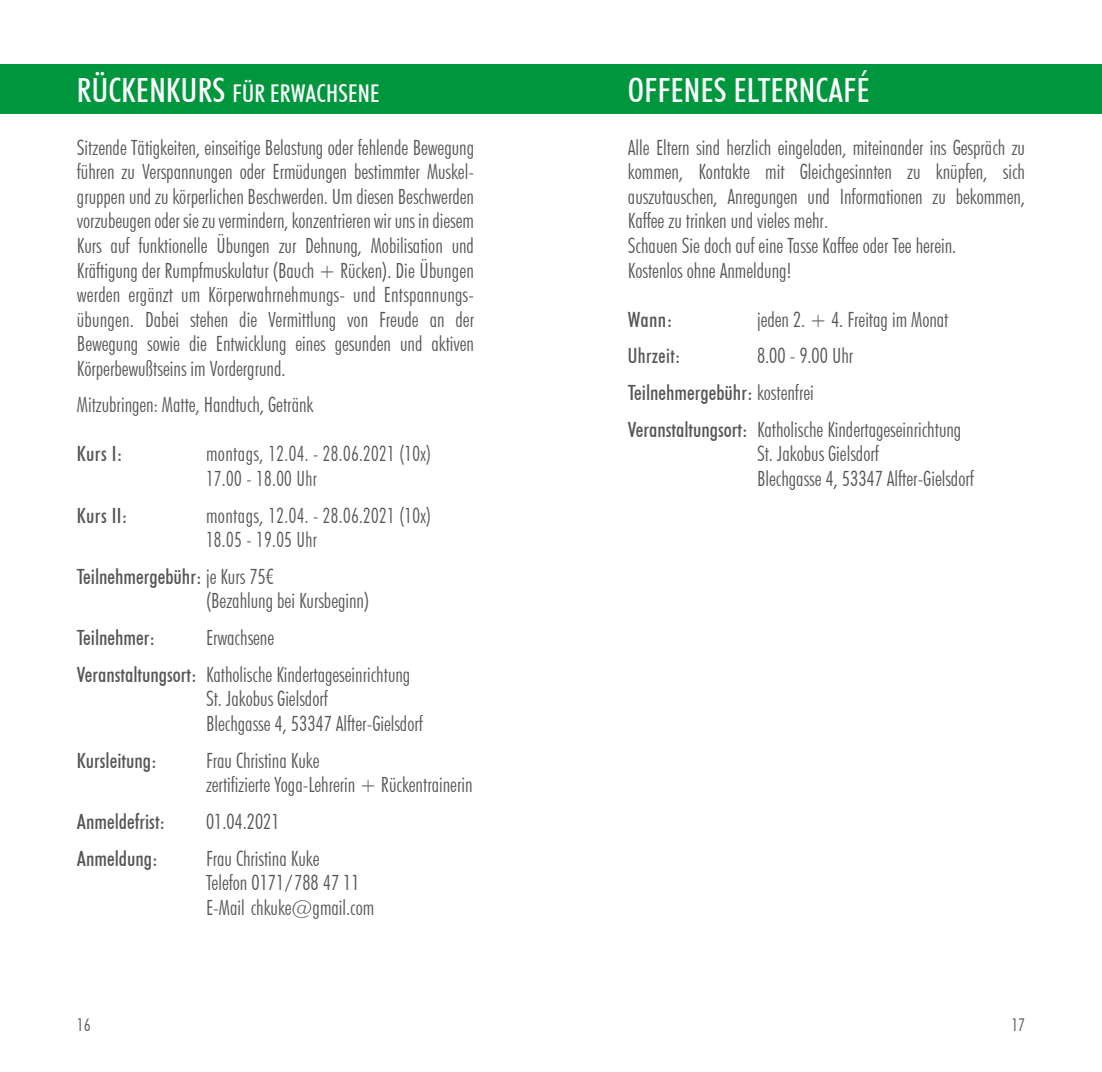
<style>
.page{position:relative;width:1102px;height:1072px;background:#fff}
.page>*{position:absolute;margin:0;border:0;box-sizing:border-box;transform-origin:0 0}
.t1{font:500 condensed 33.25px "Futura BT";letter-spacing:.01em;color:#fff}
.t2{font:500 condensed 24.5px "Futura BT";letter-spacing:.01em;color:#fff}
.t3{font:300 condensed 21px/24.5px "Futura BT";color:#565655}
.t4{font:300 condensed 21px/24.5px "Futura BT";letter-spacing:.02em;color:#565655}
.t5{font:500 condensed 21px "Futura BT";color:#565655}
.t6{font:500 condensed 21px "Futura BT";letter-spacing:.02em;color:#565655;scale:.93 1}
.t7{font:300 condensed 17.5px "Futura BT";color:#565655}
.s1{font-size:33.25px}
.s2{font-weight:500}
</style>
<div class="page">
<div style="left:0;top:64px;width:551px;height:50px;background:#00963e"></div>
<div style="left:551px;top:64px;width:550px;height:50px;background:#00963e"></div>
<p class="t2" style="left:77px;top:78px;width:304px"><span class="s1">RÜCKENKURS</span> FÜR ERWACHSENE</p>
<p class="t3" style="left:77px;top:135px;width:398px;text-align:justify">Sitzende Tätigkeiten, einseitige Belastung oder fehlende Bewegung führen zu Verspannungen oder Ermüdungen bestimmter Muskel&shy;gruppen und zu körperlichen Beschwerden. Um diesen Beschwerden vorzubeugen oder sie zu vermindern, konzentrieren wir uns in diesem Kurs auf funktionelle Übungen zur Dehnung, Mobilisation und Kräftigung der Rumpfmuskulatur (Bauch + Rücken). Die Übungen werden ergänzt um Körperwahrnehmungs- und Entspannungs&shy;übungen. Dabei stehen die Vermittlung von Freude an der Bewegung sowie die Entwicklung eines gesunden und aktiven Körperbewußtseins im Vordergrund.</p>
<p class="t3" style="left:77px;top:392px;width:238px">Mitzubringen: Matte, Handtuch, Getränk</p>
<p class="t5" style="left:77px;top:441px;width:47px">Kurs I:</p>
<p class="t4" style="left:206px;top:441px;width:226px">montags, 12.04. - 28.06.2021 (10x)<br>17.00 - 18.00 Uhr</p>
<p class="t5" style="left:77px;top:502px;width:52px">Kurs II:</p>
<p class="t4" style="left:206px;top:502px;width:226px">montags, 12.04. - 28.06.2021 (10x)<br>18.05 - 19.05 Uhr</p>
<p class="t3" style="left:206px;top:564px;width:165px;text-indent:-129px"><span class="s2">Teilnehmergebühr:</span> je Kurs 75€<br>(Bezahlung bei Kursbeginn)</p>
<p class="t5" style="left:77px;top:625px;width:80px">Teilnehmer:</p>
<p class="t3" style="left:77px;top:619px;width:335px;line-height:36.8px;text-align:center">Erwachsene<br><span class="s2">Veranstaltungsort:</span> Katholische Kindertageseinrichtung</p>
<p class="t3" style="left:206px;top:686px;width:218px">St. Jakobus Gielsdorf<br>Blechgasse 4, 53347 Alfter-Gielsdorf</p>
<p class="t5" style="left:77px;top:747px;width:81px">Kursleitung:</p>
<p class="t3" style="left:206px;top:747px;width:268px">Frau Christina Kuke<br>zertifizierte Yoga-Lehrerin + Rückentrainerin</p>
<p class="t5" style="left:77px;top:808px;width:90px">Anmeldefrist:</p>
<p class="t3" style="left:206px;top:809px;width:75px">01.04.2021</p>
<p class="t5" style="left:77px;top:845px;width:82px">Anmeldung:</p>
<p class="t3" style="left:206px;top:845px;width:170px">Frau Christina Kuke<br>Telefon 0171/788 47 11<br>E-Mail chkuke@gmail.com</p>
<p class="t7" style="left:77px;top:1013px;width:15px">16</p>
<h1 class="t1" style="left:628px;top:70px;width:243px">OFFENES ELTERNCAFÉ</h1>
<p class="t3" style="left:628px;top:135px;width:398px">Alle Eltern sind herzlich eingeladen, miteinander ins Gespräch zu kommen, Kontakte mit Gleichgesinnten zu knüpfen, sich auszutauschen, Anregungen und Informationen zu bekommen, Kaffee zu trinken und vieles mehr.<br>Schauen Sie doch auf eine Tasse Kaffee oder Tee herein.<br>Kostenlos ohne Anmeldung!</p>
<p class="t5" style="left:628px;top:306px;width:46px">Wann:</p>
<p class="t3" style="left:757px;top:306px;width:193px">jeden 2. + 4. Freitag im Monat</p>
<p class="t6" style="left:628px;top:343px;width:58px">Uhrzeit:</p>
<p class="t3" style="left:628px;top:337px;width:335px;line-height:36.8px;text-indent:129px">8.00 - 9.00 Uhr<br><span class="s2">Teilnehmergebühr:</span> kostenfrei<br><span class="s2">Veranstaltungsort:</span> Katholische Kindertageseinrichtung</p>
<p class="t3" style="left:756px;top:441px;width:218px">St. Jakobus Gielsdorf<br>Blechgasse 4, 53347 Alfter-Gielsdorf</p>
<p class="t7" style="left:1011px;top:1013px;width:15px">17</p>
</div>
